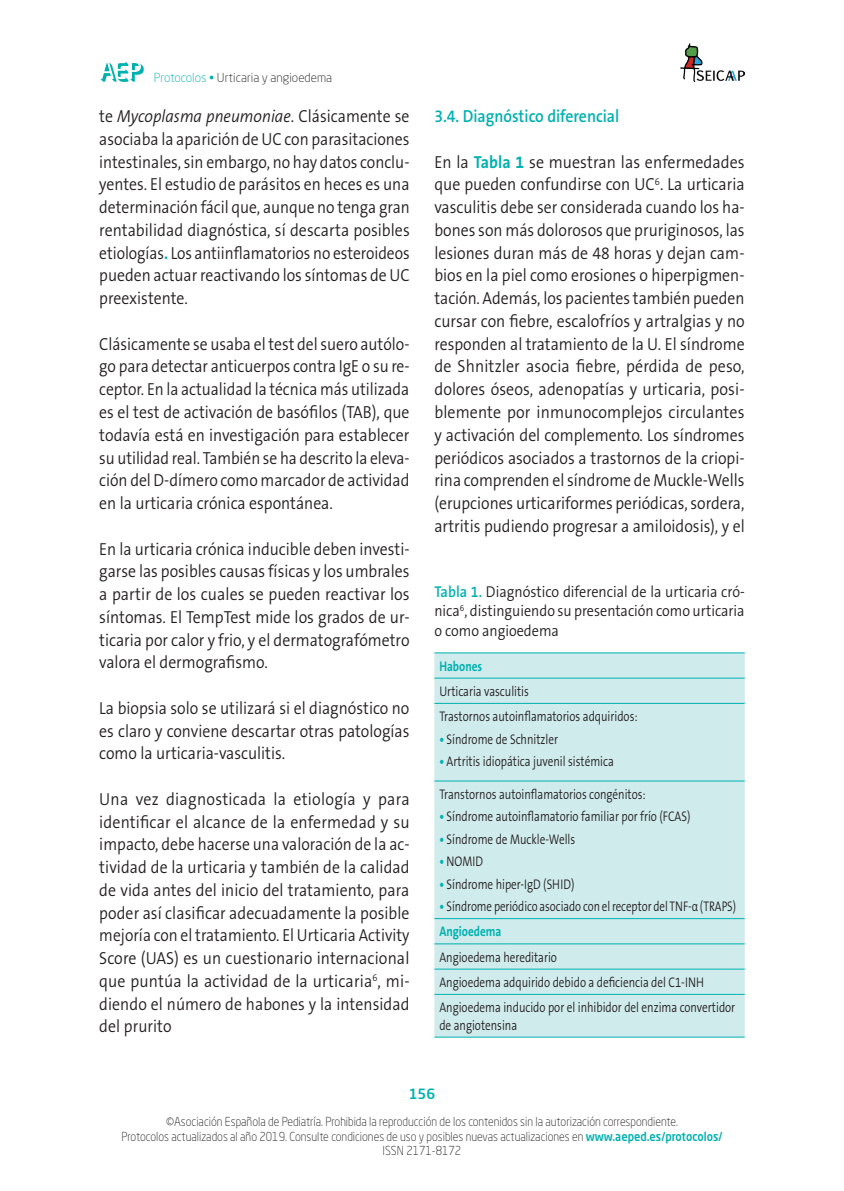
<style>
.page{position:relative;width:844px;height:1191px;background:#fff}
.page>*{position:absolute;margin:0;border:0;box-sizing:border-box;transform-origin:0 0}
._06_TEXTO_COMUN{font:300 17.5px/22.8px "The Sans B Plus W4";color:#231f20;text-align:justify;scale:.91 1}
._06_TEXTO_COMUN-2{font:300 17.5px/22.8px "The Sans B Plus W4";color:#231f20;text-align:justify;scale:.9 1}
._06_TEXTO_COMUN-3{font:300 17.5px/22.8px "The Sans B Plus W4";color:#231f20;text-align:justify;scale:.89 1}
._11_TITULO_2{font:600 17.5px "The Sans B Plus W6";color:#00b1b0;scale:.9 1}
._07_TITULO_TABLA{font:300 15.75px/19.2px "The Sans B Plus W4";color:#231f20;text-align:justify;scale:.9 1}
._09_TEXTO_TABLA{font:300 14px/17.5px "The Sans B Plus W4";color:#231f20;scale:.8 1}
._09_TEXTO_TABLA_bolo{font:300 14px "The Sans B Plus W4";color:#231f20;scale:.8 1}
._09_TEXTO_TABLA_bolo-2{font:300 14px "The Sans B Plus W4";color:#231f20;scale:.78 1}
._08_CABECERA_TABLA{font:700 14px "The Sans B Plus W7";color:#00b1b0;scale:.8 1}
.t1{font:500 14px "Neo Sans Std";color:#00b1b0}
.t2{font:300 12.25px/14.7px "Neo Sans Std";color:#231f20;text-align:center;scale:.9 1}
.t3{font:300 12.25px "Neo Sans Std";color:#231f20}
.s1{color:#00b1b0}
.s2{font-style:italic}
.s3{font-family:"The Sans B Plus W7";font-weight:700;color:#00b1b0}
.s4{font-family:"The Sans B Plus W6";font-weight:600;color:#00b1b0}
.s5{font-weight:500;color:#00b1b0}
</style>
<div class="page">
<svg style="left:100px;top:61px;width:44px;height:21px"></svg>
<img style="left:680px;top:43px;width:64px;height:39px">
<div style="left:434px;top:653px;width:310px;height:383px;background:#d0ebec"></div>
<hr style="left:434px;top:678px;width:310px;height:1px;background:#00b1b0">
<hr style="left:434px;top:703px;width:310px;height:1px;background:#00b1b0">
<hr style="left:434px;top:780px;width:310px;height:1px;background:#00b1b0">
<hr style="left:434px;top:918px;width:310px;height:1px;background:#00b1b0">
<hr style="left:434px;top:943px;width:310px;height:1px;background:#00b1b0">
<hr style="left:434px;top:968px;width:310px;height:1px;background:#00b1b0">
<hr style="left:434px;top:994px;width:310px;height:1px;background:#00b1b0">
<hr style="left:434px;top:652px;width:310px;height:1px;background:#00b1b0">
<hr style="left:434px;top:1036px;width:310px;height:1px;background:#00b1b0">
<p class="t3" style="left:154px;top:70px;width:180px"><span class="s1">Protocolos •</span> Urticaria y angioedema</p>
<p class="_06_TEXTO_COMUN-2" style="left:99px;top:105px;width:346px">te <span class="s2">Mycoplasma pneumoniae</span>. Clásicamente se asociaba la aparición de UC con parasitaciones intestinales, sin embargo, no hay datos conclu&shy;yentes. El estudio de parásitos en heces es una determinación fácil que, aunque no tenga gran rentabilidad diagnóstica, sí descarta posibles etiologías<span class="s3">.</span> Los antiinflamatorios no esteroideos pueden actuar reactivando los síntomas de UC preexistente.</p>
<p class="_06_TEXTO_COMUN-3" style="left:99px;top:332px;width:350px">Clásicamente se usaba el test del suero autólo&shy;go para detectar anticuerpos contra IgE o su re&shy;ceptor. En la actualidad la técnica más utilizada es el test de activación de basófilos (TAB), que todavía está en investigación para establecer su utilidad real. También se ha descrito la eleva&shy;ción del D-dímero como marcador de actividad en la urticaria crónica espontánea.</p>
<p class="_06_TEXTO_COMUN-2" style="left:99px;top:537px;width:346px">En la urticaria crónica inducible deben investi&shy;garse las posibles causas físicas y los umbrales a partir de los cuales se pueden reactivar los síntomas. El TempTest mide los grados de ur&shy;ticaria por calor y frio, y el dermatografómetro valora el dermografismo.</p>
<p class="_06_TEXTO_COMUN-2" style="left:99px;top:696px;width:346px">La biopsia solo se utilizará si el diagnóstico no es claro y conviene descartar otras patologías como la urticaria-vasculitis.</p>
<p class="_06_TEXTO_COMUN" style="left:99px;top:787px;width:342px">Una vez diagnosticada la etiología y para identificar el alcance de la enfermedad y su impacto, debe hacerse una valoración de la ac&shy;tividad de la urticaria y también de la calidad de vida antes del inicio del tratamiento, para poder así clasificar adecuadamente la posible mejoría con el tratamiento. El Urticaria Activity Score (UAS) es un cuestionario internacional que puntúa la actividad de la urticaria<sup>6</sup>, mi&shy;diendo el número de habones y la intensidad del prurito</p>
<p class="_11_TITULO_2" style="left:434px;top:105px;width:207px">3.4. Diagnóstico diferencial</p>
<p class="_06_TEXTO_COMUN" style="left:434px;top:150px;width:342px">En la <span class="s3">Tabla 1</span> se muestran las enfermedades que pueden confundirse con UC<sup>6</sup>. La urticaria vasculitis debe ser considerada cuando los ha&shy;bones son más dolorosos que pruriginosos, las lesiones duran más de 48 horas y dejan cam&shy;bios en la piel como erosiones o hiperpigmen&shy;tación. Además, los pacientes también pueden cursar con fiebre, escalofríos y artralgias y no responden al tratamiento de la U. El síndrome de Shnitzler asocia fiebre, pérdida de peso, dolores óseos, adenopatías y urticaria, posi&shy;blemente por inmunocomplejos circulantes y activación del complemento. Los síndromes periódicos asociados a trastornos de la criopi&shy;rina comprenden el síndrome de Muckle-Wells (erupciones urticariformes periódicas, sordera, artritis pudiendo progresar a amiloidosis), y el</p>
<p class="_07_TITULO_TABLA" style="left:434px;top:582px;width:346px"><span class="s4">Tabla 1.</span> Diagnóstico diferencial de la urticaria cró&shy;nica<sup>6</sup>, distinguiendo su presentación como urticaria o como angioedema</p>
<p class="_08_CABECERA_TABLA" style="left:439px;top:657px;width:55px">Habones</p>
<p class="_09_TEXTO_TABLA" style="left:439px;top:682px;width:113px">Urticaria vasculitis</p>
<p class="_09_TEXTO_TABLA" style="left:439px;top:708px;width:249px">Trastornos autoinflamatorios adquiridos:</p>
<p class="_09_TEXTO_TABLA_bolo" style="left:439px;top:730px;width:150px"><span class="s3">•</span> Síndrome de Schnitzler</p>
<p class="_09_TEXTO_TABLA_bolo" style="left:439px;top:752px;width:219px"><span class="s3">•</span> Artritis idiopática juvenil sistémica</p>
<p class="_09_TEXTO_TABLA" style="left:439px;top:785px;width:259px">Transtornos autoinflamatorios congénitos:</p>
<p class="_09_TEXTO_TABLA_bolo" style="left:439px;top:807px;width:315px"><span class="s3">•</span> Síndrome autoinflamatorio familiar por frío (FCAS)</p>
<p class="_09_TEXTO_TABLA_bolo" style="left:439px;top:830px;width:171px"><span class="s3">•</span> Síndrome de Muckle-Wells</p>
<p class="_09_TEXTO_TABLA_bolo" style="left:439px;top:852px;width:56px"><span class="s3">•</span> NOMID</p>
<p class="_09_TEXTO_TABLA_bolo" style="left:439px;top:875px;width:170px"><span class="s3">•</span> Síndrome hiper-IgD (SHID)</p>
<p class="_09_TEXTO_TABLA_bolo-2" style="left:439px;top:897px;width:382px"><span class="s3">•</span> Síndrome periódico asociado con el receptor del TNF-α (TRAPS)</p>
<p class="_08_CABECERA_TABLA" style="left:439px;top:922px;width:79px">Angioedema</p>
<p class="_09_TEXTO_TABLA" style="left:439px;top:948px;width:148px">Angioedema hereditario</p>
<p class="_09_TEXTO_TABLA" style="left:439px;top:973px;width:332px">Angioedema adquirido debido a deficiencia del C1-INH</p>
<p class="_09_TEXTO_TABLA" style="left:439px;top:998px;width:371px">Angioedema inducido por el inhibidor del enzima convertidor de angiotensina</p>
<p class="t1" style="left:408px;top:1085px;width:28px">156</p>
<p class="t2" style="left:121px;top:1114px;width:669px">©Asociación Española de Pediatría. Prohibida la reproducción de los contenidos sin la autorización correspondiente.<br>Protocolos actualizados al año 2019. Consulte condiciones de uso y posibles nuevas actualizaciones en <span class="s5">www.aeped.es/protocolos/<br></span>ISSN 2171-8172</p>
</div>
